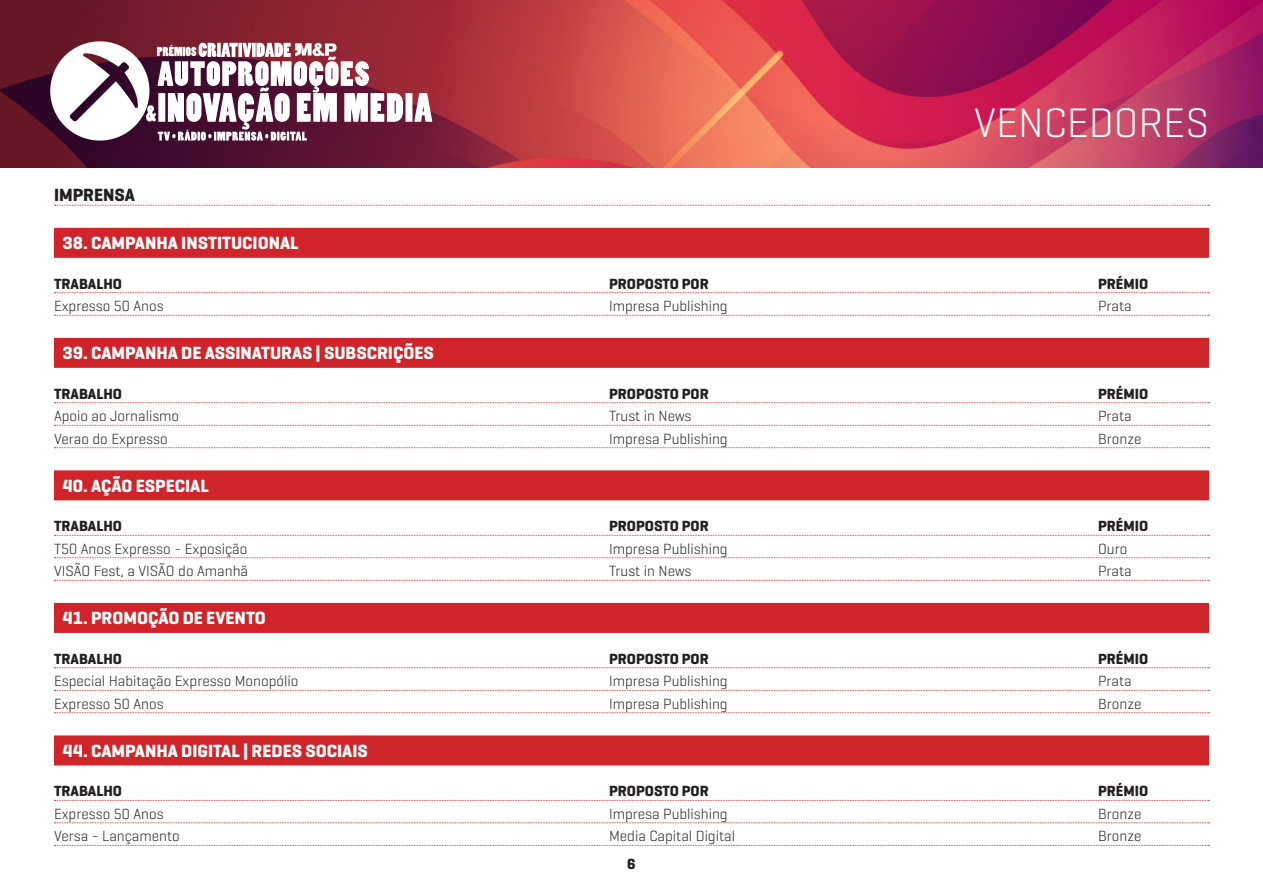
<style>
.page{position:relative;width:1263px;height:893px;background:#fff}
.page>*{position:absolute;margin:0;border:0;box-sizing:border-box;transform-origin:0 0}
.t1{font:300 42px "Geogrotesque";color:#fff}
.tit{font:700 18px "Geogrotesque";color:#fff}
.t2{font:700 18px "Geogrotesque";color:#231f20}
.t3{font:300 15px "Geogrotesque";color:#231f20}
.t4{font:700 15px "Geogrotesque";color:#231f20}
</style>
<div class="page">
<svg style="left:54px;top:205px;width:1155px;height:1px"></svg>
<div style="left:54px;top:228px;width:1155px;height:30px;background:#d1232a"></div>
<svg style="left:54px;top:292px;width:1155px;height:1px"></svg>
<svg style="left:54px;top:315px;width:1155px;height:1px"></svg>
<div style="left:54px;top:338px;width:1155px;height:30px;background:#d1232a"></div>
<svg style="left:54px;top:402px;width:1155px;height:1px"></svg>
<svg style="left:54px;top:425px;width:1155px;height:1px"></svg>
<svg style="left:54px;top:447px;width:1155px;height:1px"></svg>
<div style="left:54px;top:470px;width:1155px;height:30px;background:#d1232a"></div>
<svg style="left:54px;top:535px;width:1155px;height:1px"></svg>
<svg style="left:54px;top:557px;width:1155px;height:1px"></svg>
<svg style="left:54px;top:580px;width:1155px;height:1px"></svg>
<div style="left:54px;top:603px;width:1155px;height:30px;background:#d1232a"></div>
<svg style="left:54px;top:667px;width:1155px;height:1px"></svg>
<svg style="left:54px;top:690px;width:1155px;height:1px"></svg>
<svg style="left:54px;top:712px;width:1155px;height:1px"></svg>
<div style="left:54px;top:735px;width:1155px;height:30px;background:#d1232a"></div>
<svg style="left:54px;top:800px;width:1155px;height:1px"></svg>
<svg style="left:54px;top:822px;width:1155px;height:1px"></svg>
<svg style="left:54px;top:845px;width:1155px;height:1px"></svg>
<img style="left:0;top:0;width:1263px;height:168px">
<div style="left:405px;top:93px;width:7px;height:29px;background:#fff"></div>
<svg style="left:414px;top:93px;width:18px;height:29px"></svg>
<svg style="left:50px;top:41px;width:353px;height:100px"></svg>
<p class="t1" style="left:974px;top:96px;width:236px">VENCEDORES</p>
<p class="t2" style="left:54px;top:184px;width:83px">IMPRENSA</p>
<p class="tit" style="left:63px;top:232px;width:238px">38. CAMPANHA INSTITUCIONAL</p>
<p class="t4" style="left:54px;top:274px;width:70px">TRABALHO</p>
<p class="t4" style="left:609px;top:274px;width:101px">PROPOSTO POR</p>
<p class="t4" style="left:1098px;top:274px;width:52px">PRÉMIO</p>
<p class="t3" style="left:54px;top:297px;width:111px">Expresso 50 Anos</p>
<p class="t3" style="left:609px;top:297px;width:120px">Impresa Publishing</p>
<p class="t3" style="left:1098px;top:297px;width:35px">Prata</p>
<p class="tit" style="left:63px;top:342px;width:373px">39. CAMPANHA DE ASSINATURAS | SUBSCRIÇÕES</p>
<p class="t4" style="left:54px;top:384px;width:70px">TRABALHO</p>
<p class="t4" style="left:609px;top:384px;width:101px">PROPOSTO POR</p>
<p class="t4" style="left:1098px;top:384px;width:52px">PRÉMIO</p>
<p class="t3" style="left:54px;top:407px;width:127px">Apoio ao Jornalismo</p>
<p class="t3" style="left:609px;top:407px;width:84px">Trust in News</p>
<p class="t3" style="left:1098px;top:407px;width:35px">Prata</p>
<p class="t3" style="left:54px;top:429px;width:115px">Verao do Expresso</p>
<p class="t3" style="left:609px;top:429px;width:120px">Impresa Publishing</p>
<p class="t3" style="left:1098px;top:429px;width:45px">Bronze</p>
<p class="tit" style="left:63px;top:474px;width:148px">40. AÇÃO ESPECIAL</p>
<p class="t4" style="left:54px;top:517px;width:70px">TRABALHO</p>
<p class="t4" style="left:609px;top:517px;width:101px">PROPOSTO POR</p>
<p class="t4" style="left:1098px;top:517px;width:52px">PRÉMIO</p>
<p class="t3" style="left:54px;top:539px;width:195px">T50 Anos Expresso - Exposição</p>
<p class="t3" style="left:609px;top:539px;width:120px">Impresa Publishing</p>
<p class="t3" style="left:1098px;top:539px;width:31px">Ouro</p>
<p class="t3" style="left:54px;top:562px;width:196px">VISÃO Fest, a VISÃO do Amanhã</p>
<p class="t3" style="left:609px;top:562px;width:84px">Trust in News</p>
<p class="t3" style="left:1098px;top:562px;width:35px">Prata</p>
<p class="tit" style="left:63px;top:607px;width:205px">41. PROMOÇÃO DE EVENTO</p>
<p class="t4" style="left:54px;top:649px;width:70px">TRABALHO</p>
<p class="t4" style="left:609px;top:649px;width:101px">PROPOSTO POR</p>
<p class="t4" style="left:1098px;top:649px;width:52px">PRÉMIO</p>
<p class="t3" style="left:54px;top:672px;width:246px">Especial Habitação Expresso Monopólio</p>
<p class="t3" style="left:609px;top:672px;width:120px">Impresa Publishing</p>
<p class="t3" style="left:1098px;top:672px;width:35px">Prata</p>
<p class="t3" style="left:54px;top:694px;width:111px">Expresso 50 Anos</p>
<p class="t3" style="left:609px;top:694px;width:120px">Impresa Publishing</p>
<p class="t3" style="left:1098px;top:694px;width:45px">Bronze</p>
<p class="tit" style="left:63px;top:740px;width:307px">44. CAMPANHA DIGITAL | REDES SOCIAIS</p>
<p class="t4" style="left:54px;top:782px;width:70px">TRABALHO</p>
<p class="t4" style="left:609px;top:782px;width:101px">PROPOSTO POR</p>
<p class="t4" style="left:1098px;top:782px;width:52px">PRÉMIO</p>
<p class="t3" style="left:54px;top:804px;width:111px">Expresso 50 Anos</p>
<p class="t3" style="left:609px;top:804px;width:120px">Impresa Publishing</p>
<p class="t3" style="left:1098px;top:804px;width:45px">Bronze</p>
<p class="t3" style="left:54px;top:827px;width:127px">Versa - Lançamento</p>
<p class="t3" style="left:609px;top:827px;width:128px">Media Capital Digital</p>
<p class="t3" style="left:1098px;top:827px;width:45px">Bronze</p>
<p class="t4" style="left:627px;top:855px;width:10px">6</p>
</div>
